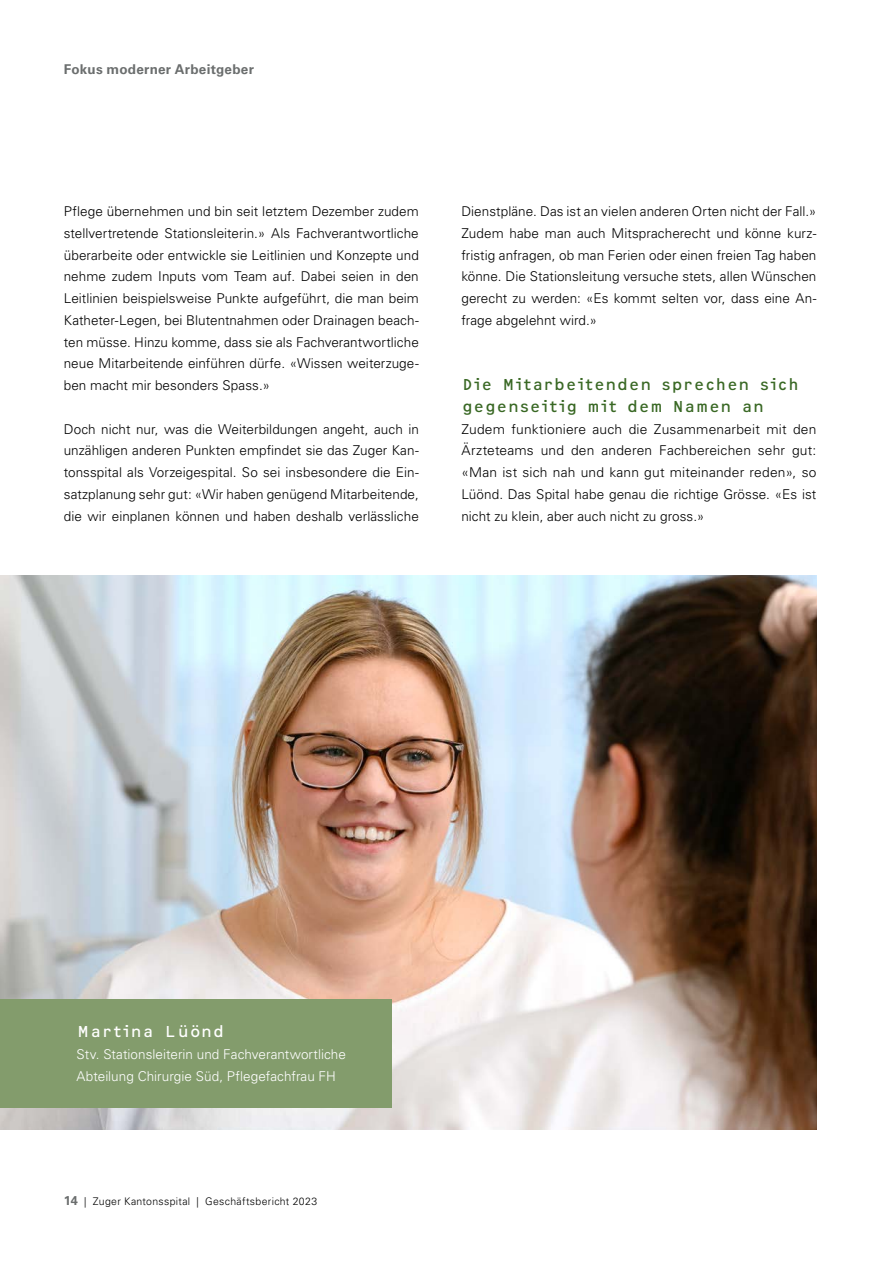
<style>
.page{position:relative;width:893px;height:1263px;background:#fff}
.page>*{position:absolute;margin:0;border:0;box-sizing:border-box;transform-origin:0 0}
.t1{font:16.5px/21.8px "Vision";letter-spacing:-.04em;color:#396824}
.t2{font:16.5px "Vision";letter-spacing:-.01em;color:#fff}
.t3{font:300 13.5px/21.8px "Univers";letter-spacing:.005em;color:#000;text-align:justify}
.t4{font:300 13.5px/21.8px "Univers";letter-spacing:.005em;color:#fff}
.t5{font:700 13.5px "Univers";letter-spacing:.02em;color:#6b6e6e}
.t6{font:300 10.5px "Univers";letter-spacing:.03em;color:#000}
.s1{font-weight:700;font-size:12.75px;color:#6b6e6e}
</style>
<div class="page">
<img style="left:0;top:575px;width:816px;height:555px">
<div style="left:0;top:999px;width:391px;height:109px;background:#839c6c"></div>
<p class="t5" style="left:64px;top:61px;width:192px">Fokus moderner Arbeitgeber</p>
<p class="t3" style="left:64px;top:200px;width:357px">Pflege übernehmen und bin seit letztem Dezember zudem stellvertretende Stationsleiterin.» Als Fachverantwortliche überarbeite oder entwickle sie Leitlinien und Konzepte und nehme zudem Inputs vom Team auf. Dabei seien in den Leitlinien beispielsweise Punkte aufgeführt, die man beim Katheter-Legen, bei Blutentnahmen oder Drainagen beach&shy;ten müsse. Hinzu komme, dass sie als Fachverantwortliche neue Mitarbeitende einführen dürfe. «Wissen weiterzuge&shy;ben macht mir besonders Spass.»</p>
<p class="t3" style="left:64px;top:418px;width:357px">Doch nicht nur, was die Weiterbildungen angeht, auch in unzähligen anderen Punkten empfindet sie das Zuger Kan&shy;tonsspital als Vorzeigespital. So sei insbesondere die Ein&shy;satzplanung sehr gut: «Wir haben genügend Mitarbeitende, die wir einplanen können und haben deshalb verlässliche</p>
<p class="t3" style="left:461px;top:200px;width:357px">Dienstpläne. Das ist an vielen anderen Orten nicht der Fall.» Zudem habe man auch Mitspracherecht und könne kurz&shy;fristig anfragen, ob man Ferien oder einen freien Tag haben könne. Die Stationsleitung versuche stets, allen Wünschen gerecht zu werden: «Es kommt selten vor, dass eine An&shy;frage abgelehnt wird.»</p>
<p class="t1" style="left:461px;top:373px;width:340px">Die Mitarbeitenden sprechen sich gegenseitig mit dem Namen an</p>
<p class="t3" style="left:461px;top:418px;width:357px">Zudem funktioniere auch die Zusammenarbeit mit den Ärzteteams und den anderen Fachbereichen sehr gut: «Man ist sich nah und kann gut miteinander reden», so Lüönd. Das Spital habe genau die richtige Grösse. «Es ist nicht zu klein, aber auch nicht zu gross.»</p>
<p class="t2" style="left:77px;top:1021px;width:150px">Martina Lüönd</p>
<p class="t4" style="left:77px;top:1043px;width:271px">Stv. Stationsleiterin und Fachverantwortliche<br>Abteilung Chirurgie Süd, Pflegefachfrau FH</p>
<p class="t6" style="left:64px;top:1194px;width:255px"><span class="s1">14</span> | Zuger Kantonsspital | Geschäftsbericht 2023</p>
</div>
